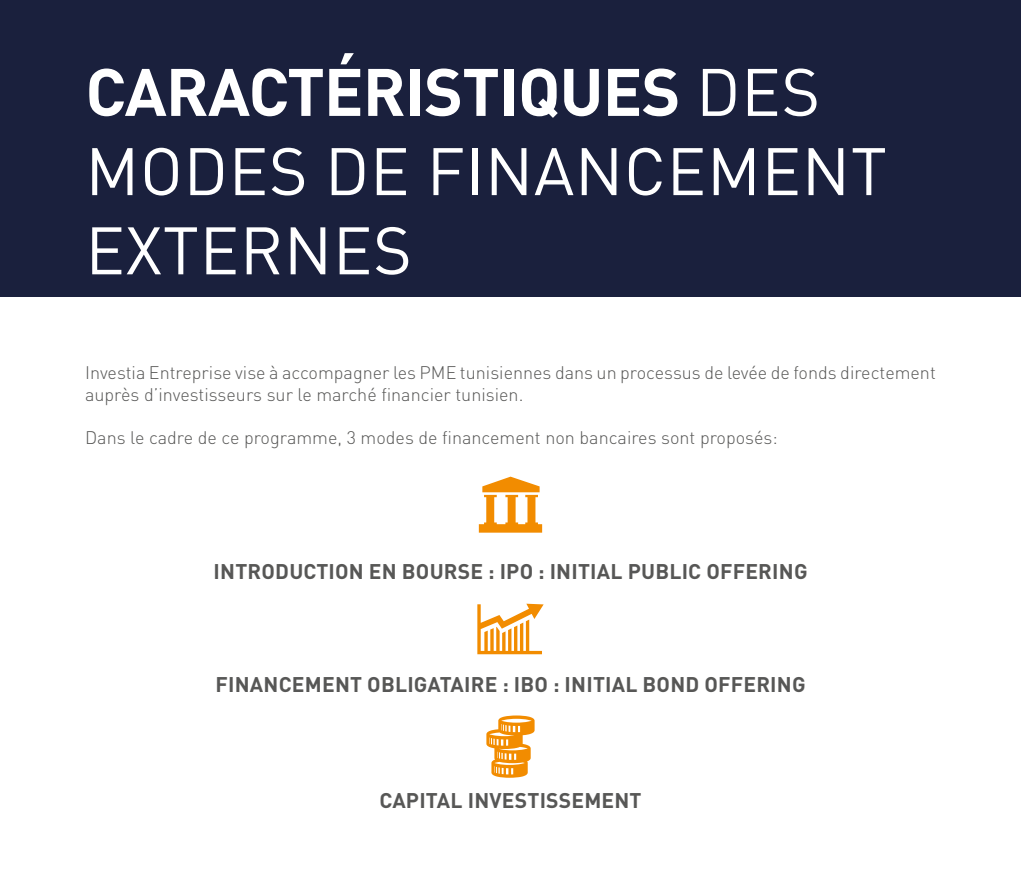
<style>
.page{position:relative;width:1021px;height:893px;background:#fff}
.page>*{position:absolute;margin:0;border:0;box-sizing:border-box;transform-origin:0 0}
.t1{font:66px/79.2px "DIN Pro";letter-spacing:.01em;color:#fff}
.t2{font:700 21px "DIN Pro";letter-spacing:.01em;color:#575756}
.t3{font:300 18px/21.6px "DIN Pro";color:#575756}
.s1{font-weight:700}
</style>
<div class="page">
<div style="left:0;top:0;width:1020px;height:297px;background:#1a203d"></div>
<svg style="left:479px;top:477px;width:63px;height:56px"></svg>
<svg style="left:477px;top:604px;width:66px;height:50px"></svg>
<svg style="left:486px;top:715px;width:48px;height:63px"></svg>
<h1 class="t1" style="left:85px;top:50px;width:803px"><span class="s1">CARACTÉRISTIQUES</span> DES<br>MODES DE FINANCEMENT<br>EXTERNES</h1>
<p class="t3" style="left:85px;top:361px;width:852px">Investia Entreprise vise à accompagner les PME tunisiennes dans un processus de levée de fonds directement auprès d’investisseurs sur le marché financier tunisien.</p>
<p class="t3" style="left:85px;top:426px;width:694px">Dans le cadre de ce programme, 3 modes de financement non bancaires sont proposés:</p>
<p class="t2" style="left:214px;top:557px;width:595px">INTRODUCTION EN BOURSE : IPO : INITIAL PUBLIC OFFERING</p>
<p class="t2" style="left:215px;top:670px;width:591px">FINANCEMENT OBLIGATAIRE : IBO : INITIAL BOND OFFERING</p>
<p class="t2" style="left:379px;top:786px;width:264px">CAPITAL INVESTISSEMENT</p>
</div>
